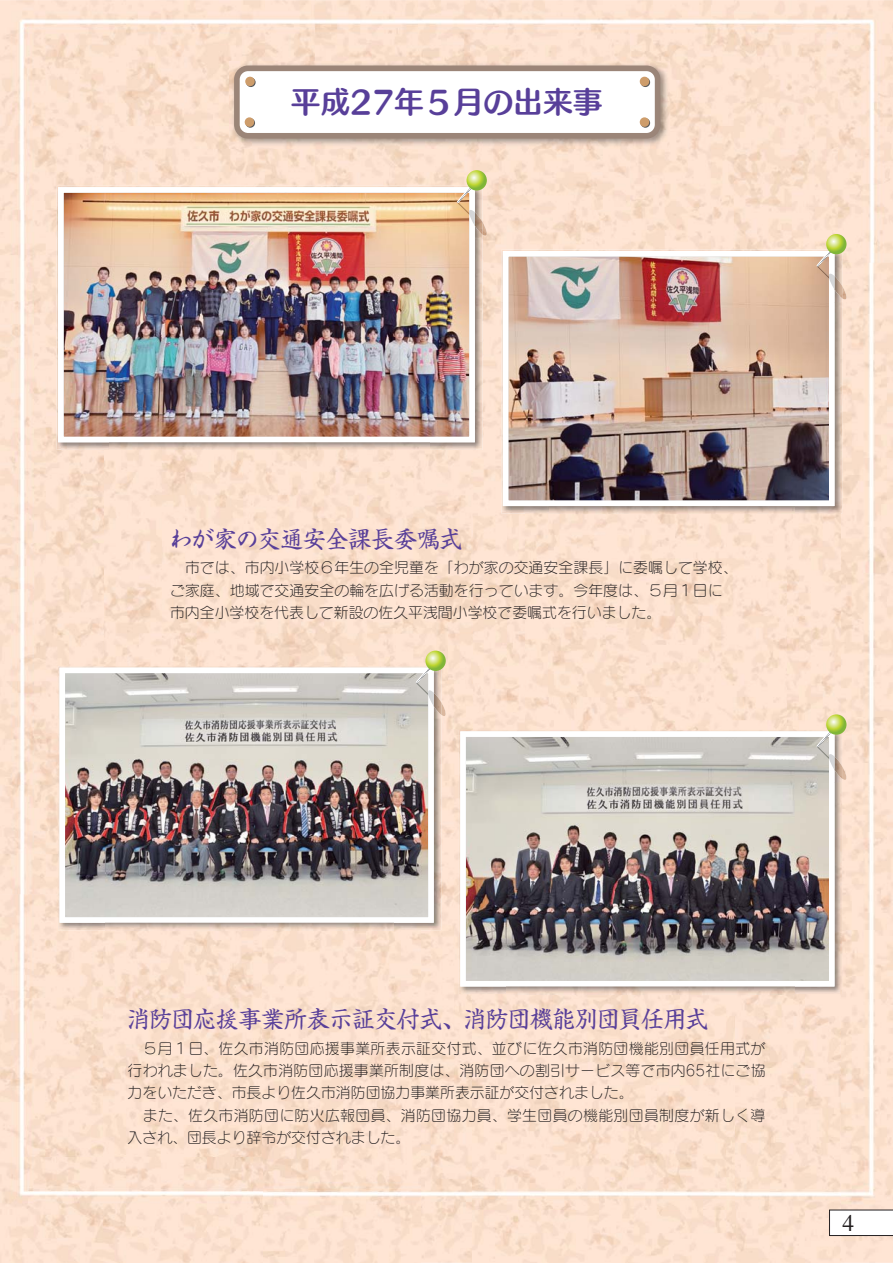
<style>
.page{position:relative;width:893px;height:1263px;background:#fff}
.page>*{position:absolute;margin:0;border:0;box-sizing:border-box;transform-origin:0 0}
.t1{font:29.7px "Humming Std B 90 msp RKSJ H";color:#583f99}
.t2{font:23.4px "Shinsei Kai Pr 5 CBSK1 90 msp RKSJ H";letter-spacing:-.04em;color:#583f99}
.t3{font:23.4px "Times";color:#231f20}
.t4{font:14.85px/22.4px "Seurat Pro L 90 msp RKSJ H";letter-spacing:.005em;color:#231f20}
</style>
<div class="page">
<img style="left:0;top:0;width:630px;height:210px">
<img style="left:630px;top:0;width:263px;height:263px">
<img style="left:0;top:210px;width:105px;height:684px">
<img style="left:482px;top:210px;width:149px;height:53px">
<img style="left:473px;top:263px;width:52px;height:467px">
<img style="left:841px;top:263px;width:52px;height:1000px">
<img style="left:105px;top:450px;width:262px;height:216px">
<img style="left:367px;top:450px;width:106px;height:234px">
<img style="left:525px;top:514px;width:316px;height:216px">
<img style="left:420px;top:684px;width:53px;height:579px">
<img style="left:0;top:894px;width:262px;height:369px">
<img style="left:262px;top:930px;width:158px;height:333px">
<img style="left:472px;top:994px;width:369px;height:269px">
<svg style="left:829px;top:1210px;width:64px;height:26px"></svg>
<img style="left:58px;top:666px;width:383px;height:53px">
<img style="left:58px;top:719px;width:47px;height:211px">
<img style="left:394px;top:719px;width:47px;height:211px">
<img style="left:105px;top:923px;width:289px;height:7px">
<img style="left:60px;top:668px;width:374px;height:255px">
<img style="left:459px;top:730px;width:383px;height:52px">
<img style="left:459px;top:782px;width:47px;height:212px">
<img style="left:795px;top:782px;width:47px;height:212px">
<img style="left:460px;top:731px;width:374px;height:256px">
<img style="left:441px;top:702px;width:5px;height:14px">
<img style="left:434px;top:693px;width:7px;height:22px">
<img style="left:428px;top:695px;width:6px;height:11px">
<svg style="left:416px;top:663px;width:18px;height:32px"></svg>
<svg style="left:425px;top:651px;width:21px;height:20px"></svg>
<img style="left:842px;top:766px;width:5px;height:14px">
<img style="left:834px;top:756px;width:8px;height:23px">
<img style="left:829px;top:759px;width:5px;height:11px">
<svg style="left:816px;top:727px;width:19px;height:32px"></svg>
<svg style="left:826px;top:714px;width:20px;height:21px"></svg>
<img style="left:501px;top:250px;width:341px;height:52px">
<img style="left:501px;top:302px;width:49px;height:212px">
<img style="left:794px;top:302px;width:48px;height:212px">
<img style="left:550px;top:506px;width:244px;height:8px">
<img style="left:503px;top:251px;width:331px;height:255px">
<img style="left:57px;top:186px;width:425px;height:52px">
<img style="left:57px;top:238px;width:52px;height:212px">
<img style="left:430px;top:238px;width:52px;height:212px">
<img style="left:58px;top:187px;width:417px;height:255px">
<svg style="left:842px;top:286px;width:5px;height:13px"></svg>
<img style="left:834px;top:276px;width:8px;height:22px">
<img style="left:829px;top:279px;width:5px;height:11px">
<svg style="left:816px;top:246px;width:19px;height:33px"></svg>
<svg style="left:826px;top:234px;width:20px;height:20px"></svg>
<img style="left:482px;top:222px;width:6px;height:14px">
<img style="left:475px;top:212px;width:7px;height:22px">
<img style="left:469px;top:215px;width:6px;height:11px">
<svg style="left:457px;top:182px;width:18px;height:33px"></svg>
<svg style="left:466px;top:170px;width:21px;height:21px"></svg>
<img style="left:230px;top:61px;width:440px;height:87px">
<div style="left:237px;top:68px;width:420px;height:68px;background:#fff;border-radius:11px"></div>
<div style="left:234px;top:66px;width:426px;height:73px;border:6px solid #9b8578;border-radius:11px"></div>
<svg style="left:246px;top:78px;width:10px;height:9px"></svg>
<div style="left:245px;top:77px;width:10px;height:9px;background:#ce9d6b;border-radius:50%"></div>
<svg style="left:641px;top:78px;width:9px;height:9px"></svg>
<div style="left:640px;top:77px;width:9px;height:9px;background:#ce9d6b;border-radius:50%"></div>
<svg style="left:641px;top:118px;width:9px;height:10px"></svg>
<div style="left:640px;top:117px;width:9px;height:10px;background:#ce9d6b;border-radius:50%"></div>
<svg style="left:246px;top:118px;width:9px;height:10px"></svg>
<div style="left:245px;top:117px;width:9px;height:10px;background:#ce9d6b;border-radius:50%"></div>
<h1 class="t1" style="left:291px;top:91px;width:313px">平成27年５月の出来事</h1>
<h2 class="t2" style="left:169px;top:530px;width:295px">わが家の交通安全課長委嘱式</h2>
<p class="t4" style="left:170px;top:558px;width:569px">　市では、市内小学校６年生の全児童を「わが家の交通安全課長」に委嘱して学校、ご家庭、地域で交通安全の輪を広げる活動を行っています。今年度は、５月１日に市内全小学校を代表して新設の佐久平浅間小学校で委嘱式を行いました。</p>
<h2 class="t2" style="left:127px;top:1011px;width:583px">消防団応援事業所表示証交付式、消防団機能別団員任用式</h2>
<p class="t4" style="left:128px;top:1039px;width:639px">　５月１日、佐久市消防団応援事業所表示証交付式、並びに佐久市消防団機能別団員任用式が行われました。佐久市消防団応援事業所制度は、消防団への割引サービス等で市内65社にご協力をいただき、市長より佐久市消防団協力事業所表示証が交付されました。<br>　また、佐久市消防団に防火広報団員、消防団協力員、学生団員の機能別団員制度が新しく導入され、団長より辞令が交付されました。</p>
<h2 class="t3" style="left:842px;top:1213px;width:13px">4</h2>
</div>
